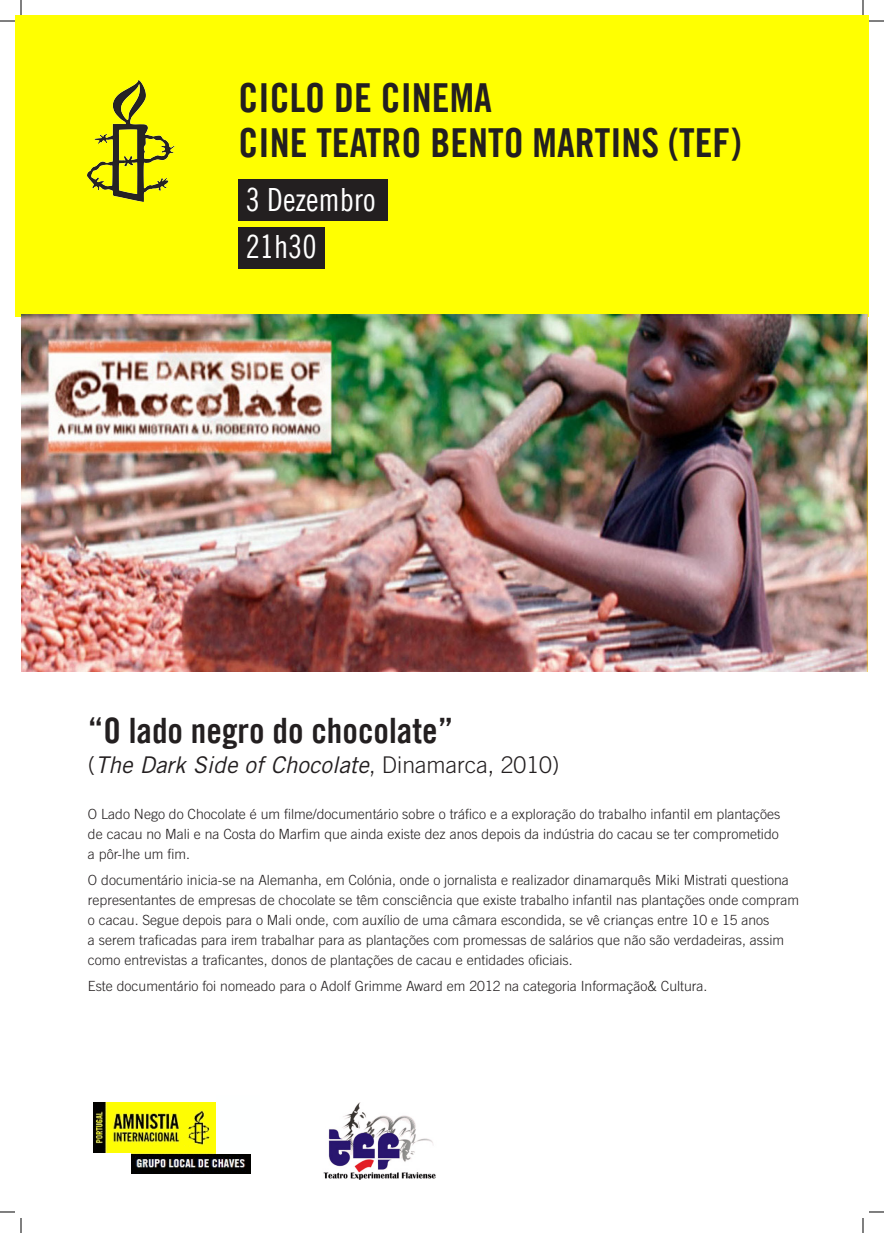
<style>
.page{position:relative;width:884px;height:1233px;background:#fff}
.page>*{position:absolute;margin:0;border:0;box-sizing:border-box;transform-origin:0 0}
.t1{font:40px "Amnesty Trade Gothic Bd Cn 20";color:#231f20}
.t2{font:35px "Amnesty Trade Gothic Bd Cn 20";color:#231f20}
.t3{font:32px "Amnesty Trade Gothic Cn 18";color:#fff}
.t4{font:italic 23px "Amnesty Trade Gothic";color:#231f20}
.t5{font:300 14px/20px "Amnesty Trade Gothic";color:#231f20}
.s1{font-weight:300;font-style:normal}
</style>
<div class="page">
<div style="left:15px;top:15px;width:854px;height:302px;background:#ffff01"></div>
<img style="left:88px;top:80px;width:87px;height:121px">
<div style="left:239px;top:180px;width:149px;height:41px;background:#231f20"></div>
<div style="left:239px;top:227px;width:86px;height:41px;background:#231f20"></div>
<img style="left:94px;top:1102px;width:157px;height:71px">
<div style="left:217px;top:1095px;width:43px;height:58px;background:#feffff"></div>
<div style="left:88px;top:1153px;width:43px;height:26px;background:#fff"></div>
<img style="left:22px;top:314px;width:845px;height:358px">
<img style="left:323px;top:1102px;width:113px;height:77px">
<svg style="left:0;top:1211px;width:15px;height:1px"></svg>
<svg style="left:869px;top:1211px;width:15px;height:1px"></svg>
<svg style="left:0;top:0;width:22px;height:22px"></svg>
<svg style="left:20px;top:1218px;width:2px;height:15px"></svg>
<svg style="left:862px;top:0;width:22px;height:22px"></svg>
<svg style="left:862px;top:1218px;width:2px;height:15px"></svg>
<p class="t1" style="left:239px;top:73px;width:255px">CICLO DE CINEMA</p>
<p class="t1" style="left:239px;top:118px;width:504px">CINE TEATRO BENTO MARTINS (TEF)</p>
<p class="t3" style="left:246px;top:180px;width:131px">3 Dezembro</p>
<p class="t3" style="left:246px;top:227px;width:73px">21h30</p>
<p class="t2" style="left:88px;top:709px;width:367px">“O lado negro do chocolate”</p>
<p class="t4" style="left:88px;top:750px;width:473px"><span class="s1">(</span>The Dark Side of Chocolate<span class="s1">, Dinamarca, 2010)</span></p>
<p class="t5" style="left:88px;top:803px;width:694px">O Lado Nego do Chocolate é um filme/documentário sobre o tráfico e a exploração do trabalho infantil em plantações</p>
<p class="t5" style="left:88px;top:823px;width:692px">de cacau no Mali e na Costa do Marfim que ainda existe dez anos depois da indústria do cacau se ter comprometido</p>
<p class="t5" style="left:88px;top:843px;width:103px">a pôr-lhe um fim.</p>
<p class="t5" style="left:88px;top:869px;width:712px">O documentário inicia-se na Alemanha, em Colónia, onde o jornalista e realizador dinamarquês Miki Mistrati questiona representantes de empresas de chocolate se têm consciência que existe trabalho infantil nas plantações onde compram</p>
<p class="t5" style="left:88px;top:909px;width:683px">o cacau. Segue depois para o Mali onde, com auxílio de uma câmara escondida, se vê crianças entre 10 e 15 anos</p>
<p class="t5" style="left:88px;top:929px;width:698px">a serem traficadas para irem trabalhar para as plantações com promessas de salários que não são verdadeiras, assim</p>
<p class="t5" style="left:88px;top:949px;width:486px">como entrevistas a traficantes, donos de plantações de cacau e entidades oficiais.</p>
<p class="t5" style="left:88px;top:975px;width:621px">Este documentário foi nomeado para o Adolf Grimme Award em 2012 na categoria Informação&amp; Cultura.</p>
</div>
